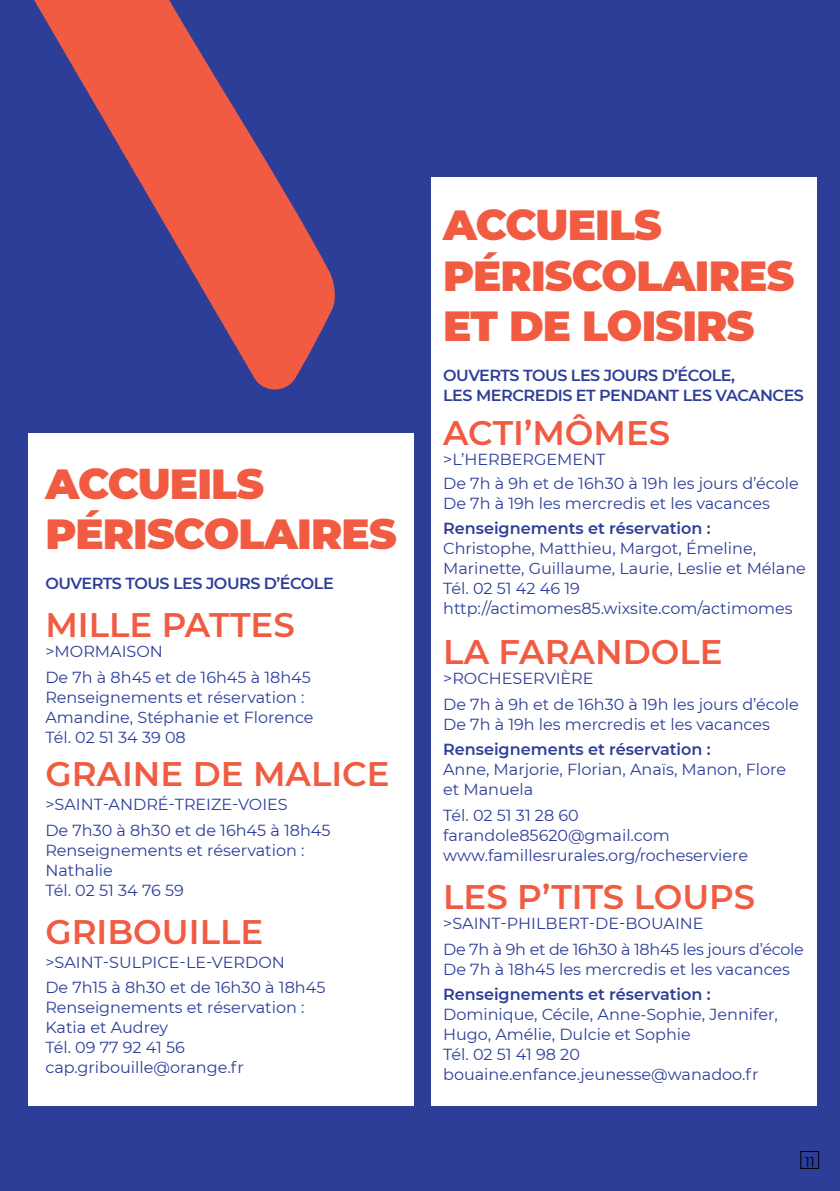
<style>
.page{position:relative;width:840px;height:1191px;background:#fff}
.page>*{position:absolute;margin:0;border:0;box-sizing:border-box;transform-origin:0 0}
.t1{font:900 42px/50.4px "Montserrat";letter-spacing:-.02em;color:#f15b41}
.t2{font:600 34px "Montserrat";color:#f15b41}
.t3{font:16px/20px "Montserrat";color:#2d3e99}
.t4{font:600 16px/20px "Montserrat";letter-spacing:-.03em;color:#2d3e99}
.t5{font:600 16px "Montserrat";letter-spacing:-.01em;color:#2d3e99}
.t6{font:16px/25.6px "Montserrat";letter-spacing:-.02em;color:#2d3e99}
.t7{font:14px "Montserrat";color:#000}
</style>
<div class="page">
<div style="left:0;top:0;width:839px;height:1191px;background:#2d3e99"></div>
<div style="left:28px;top:434px;width:386px;height:672px;background:#fff"></div>
<div style="left:431px;top:177px;width:385px;height:929px;background:#fff"></div>
<svg style="left:34px;top:0;width:301px;height:390px"></svg>
<div style="left:799px;top:1151px;width:19px;height:17px;border:1px solid #000"></div>
<h1 class="t1" style="left:45px;top:456px;width:352px">ACCUEILS<br>PÉRISCOLAIRES</h1>
<p class="t4" style="left:45px;top:572px;width:290px">OUVERTS TOUS LES JOURS D’ÉCOLE</p>
<h2 class="t2" style="left:45px;top:601px;width:251px">MILLE PATTES</h2>
<p class="t3" style="left:45px;top:638px;width:267px;line-height:25.6px">&gt;MORMAISON<br>De 7h à 8h45 et de 16h45 à 18h45</p>
<p class="t3" style="left:45px;top:686px;width:269px">Renseignements et réservation :<br>Amandine, Stéphanie et Florence<br>Tél. 02 51 34 39 08</p>
<h2 class="t2" style="left:45px;top:750px;width:346px">GRAINE DE MALICE</h2>
<p class="t3" style="left:45px;top:791px;width:286px;line-height:25.6px">&gt;SAINT-ANDRÉ-TREIZE-VOIES<br>De 7h30 à 8h30 et de 16h45 à 18h45</p>
<p class="t3" style="left:45px;top:839px;width:260px">Renseignements et réservation :<br>Nathalie<br>Tél. 02 51 34 76 59</p>
<h2 class="t2" style="left:45px;top:907px;width:219px">GRIBOUILLE</h2>
<p class="t3" style="left:45px;top:948px;width:281px;line-height:25.6px">&gt;SAINT-SULPICE-LE-VERDON<br>De 7h15 à 8h30 et de 16h30 à 18h45</p>
<p class="t3" style="left:45px;top:997px;width:260px">Renseignements et réservation :<br>Katia et Audrey<br>Tél. 09 77 92 41 56 cap.gribouille@orange.fr</p>
<h1 class="t1" style="left:443px;top:197px;width:352px">ACCUEILS<br>PÉRISCOLAIRES<br>ET DE LOISIRS</h1>
<p class="t4" style="left:443px;top:365px;width:362px">OUVERTS TOUS LES JOURS D’ÉCOLE,<br>LES MERCREDIS ET PENDANT LES VACANCES</p>
<h2 class="t2" style="left:443px;top:409px;width:228px">ACTI’MÔMES</h2>
<p class="t3" style="left:443px;top:447px;width:357px;line-height:23.6px">&gt;L’HERBERGEMENT<br>De 7h à 9h et de 16h30 à 19h les jours d’école</p>
<p class="t3" style="left:443px;top:492px;width:328px">De 7h à 19h les mercredis et les vacances</p>
<p class="t5" style="left:443px;top:517px;width:269px">Renseignements et réservation :</p>
<p class="t3" style="left:443px;top:538px;width:364px">Christophe, Matthieu, Margot, Émeline, Marinette, Guillaume, Laurie, Leslie et Mélane Tél. 02 51 42 46 19 http://actimomes85.wixsite.com/actimomes</p>
<h2 class="t2" style="left:443px;top:628px;width:281px">LA FARANDOLE</h2>
<p class="t3" style="left:443px;top:665px;width:357px;line-height:25.6px">&gt;ROCHESERVIÈRE<br>De 7h à 9h et de 16h30 à 19h les jours d’école</p>
<p class="t3" style="left:443px;top:713px;width:328px">De 7h à 19h les mercredis et les vacances</p>
<p class="t5" style="left:443px;top:738px;width:269px">Renseignements et réservation :</p>
<p class="t3" style="left:443px;top:759px;width:344px">Anne, Marjorie, Florian, Anaïs, Manon, Flore et Manuela</p>
<p class="t3" style="left:443px;top:804px;width:306px">Tél. 02 51 31 28 60 farandole85620@gmail.com www.famillesrurales.org/rocheserviere</p>
<h2 class="t2" style="left:443px;top:873px;width:313px">LES P’TITS LOUPS</h2>
<p class="t6" style="left:443px;top:910px;width:362px">&gt;SAINT-PHILBERT-DE-BOUAINE<br>De 7h à 9h et de 16h30 à 18h45 les jours d’école</p>
<p class="t3" style="left:443px;top:958px;width:348px">De 7h à 18h45 les mercredis et les vacances</p>
<p class="t5" style="left:443px;top:983px;width:269px">Renseignements et réservation :</p>
<p class="t3" style="left:443px;top:1004px;width:336px">Dominique, Cécile, Anne-Sophie, Jennifer, Hugo, Amélie, Dulcie et Sophie<br>Tél. 02 51 41 98 20 bouaine.enfance.jeunesse@wanadoo.fr</p>
<p class="t7" style="left:804px;top:1152px;width:12px">11</p>
</div>
